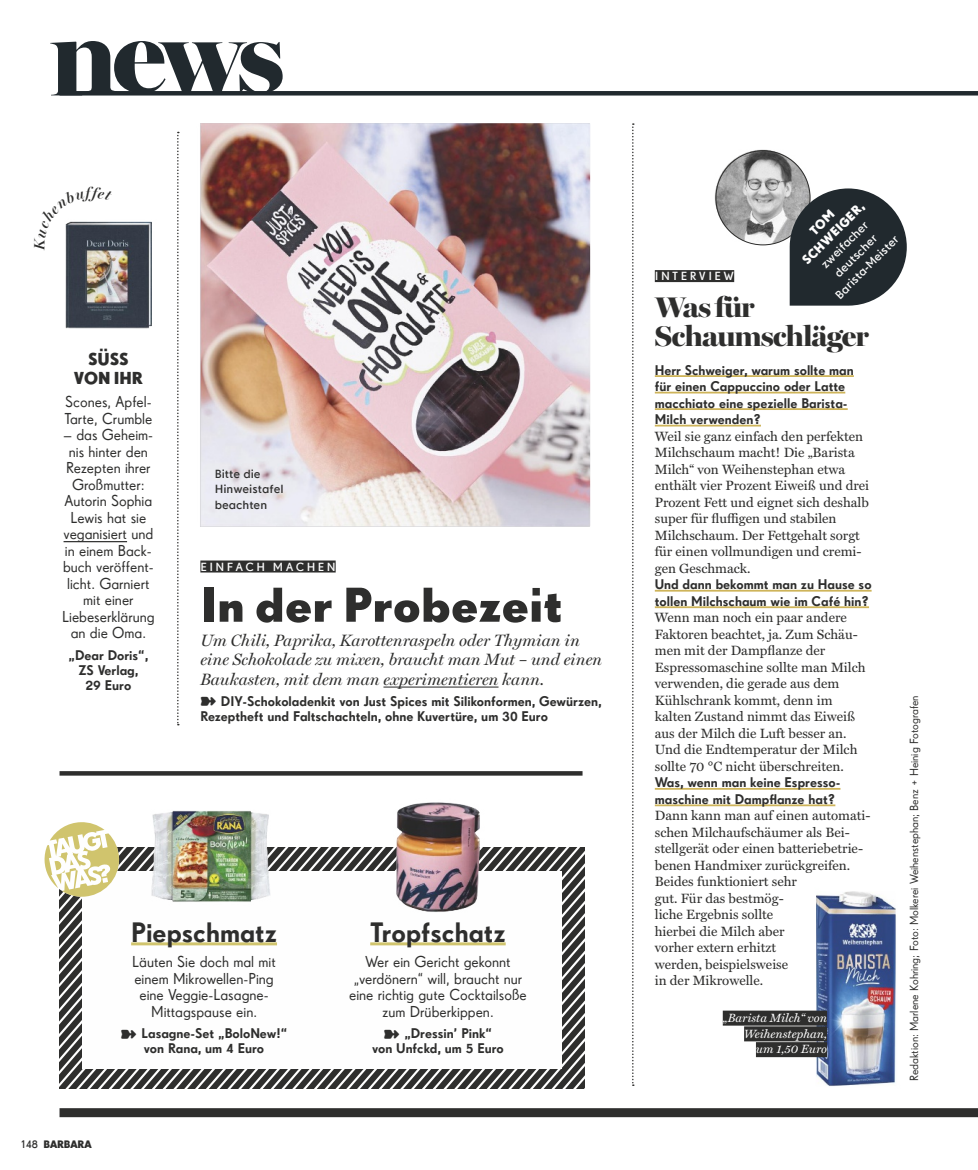
<style>
.page{position:relative;width:978px;height:1170px;background:#fff}
.page>*{position:absolute;margin:0;border:0;box-sizing:border-box;transform-origin:0 0}
.t1{font:700 51px "Drescher Grotesk BT";letter-spacing:.015em;color:#2e2e2d}
.t2{font:600 28.5px "Drescher Grotesk BT";color:#2e2e2d}
.t3{font:900 28.5px/28.5px "Miller Banner";letter-spacing:-.03em;color:#2e2e2d}
.t4{font:700 18px/19.5px "Drescher Grotesk BT";color:#2e2e2d;text-align:center}
.t5{font:italic 16.5px/19.5px "Miller Display";color:#2e2e2d}
.t6{font:16.05px/16.5px "Drescher Grotesk BT";color:#2e2e2d;text-align:center}
.t7{font:600 14.25px/15px "Drescher Grotesk BT";color:#2e2e2d}
.t8{font:13.5px/16.5px "Miller Text";color:#2e2e2d}
.t9{font:700 13.5px/15.8px "Drescher Grotesk BT";color:#fefefe;text-align:center}
.t10{font:12px "Drescher Grotesk BT";color:#2e2e2d}
.t11{font:12px/15.8px "Drescher Grotesk BT Small Sizes";letter-spacing:.2em;color:#fefefe;text-align:center}
.t12{font:italic 12px/15.8px "Miller Text";color:#fefefe;text-align:right}
.t13{font:12px/15.8px "Drescher Grotesk BT Small Sizes";color:#2e2e2d}
.t14{font:700 11.25px "Drescher Grotesk BT";letter-spacing:-.03em;color:#2e2e2d}
.s1{font-weight:600;font-size:11.7px}
</style>
<div class="page">
<img style="left:65px;top:95px;width:913px;height:994px">
<svg style="left:60px;top:771px;width:90px;height:4px"></svg>
<svg style="left:632px;top:123px;width:2px;height:962px"></svg>
<svg style="left:50px;top:41px;width:233px;height:54px"></svg>
<hr style="left:60px;top:91px;width:918px;height:4px;background:#21292e">
<svg style="left:398px;top:912px;width:187px;height:176px"></svg>
<div style="left:83px;top:871px;width:479px;height:198px;background:#fefefe"></div>
<div style="left:60px;top:1108px;width:918px;height:9px;background:#2e2e2d"></div>
<img style="left:150px;top:123px;width:440px;height:789px">
<img style="left:715px;top:150px;width:96px;height:96px">
<svg style="left:790px;top:188px;width:117px;height:117px;background:#40474b"></svg>
<hr style="left:131px;top:942px;width:146px;height:3px;background:#d0c46d">
<hr style="left:370px;top:942px;width:136px;height:3px;background:#d0c46d">
<div style="left:200px;top:560px;width:136px;height:12px;background:#2e2e2d"></div>
<hr style="left:383px;top:686px;width:116px;height:1px;background:#2e2e2d">
<div style="left:655px;top:270px;width:79px;height:12px;background:#2e2e2d"></div>
<hr style="left:655px;top:375px;width:199px;height:2px;background:#ceb45a">
<hr style="left:655px;top:391px;width:190px;height:2px;background:#ceb45a">
<hr style="left:655px;top:408px;width:193px;height:2px;background:#ceb45a">
<hr style="left:655px;top:424px;width:106px;height:2px;background:#ceb45a">
<hr style="left:655px;top:589px;width:217px;height:2px;background:#ceb45a">
<hr style="left:655px;top:606px;width:214px;height:2px;background:#ceb45a">
<hr style="left:655px;top:787px;width:185px;height:2px;background:#ceb45a">
<hr style="left:655px;top:804px;width:180px;height:2px;background:#ceb45a">
<div style="left:723px;top:1010px;width:104px;height:15px;background:#2e2e2d"></div>
<div style="left:744px;top:1026px;width:83px;height:15px;background:#2e2e2d"></div>
<div style="left:756px;top:1042px;width:71px;height:15px;background:#2e2e2d"></div>
<hr style="left:64px;top:541px;width:63px;height:1px;background:#2e2e2d">
<svg style="left:44px;top:821px;width:76px;height:76px"></svg>
<svg style="left:65px;top:186px;width:47px;height:64px"></svg>
<h3 class="t4" style="left:74px;top:348px;width:71px">SÜSS<br>VON IHR</h3>
<p class="t6" style="left:64px;top:393px;width:89px;text-align:left">Scones, Apfel-<br>Tarte, Crumble</p>
<p class="t6" style="left:62px;top:426px;width:94px">– das Geheim&shy;nis hinter den<br>Rezepten ihrer<br>Großmutter:<br>Autorin Sophia<br>Lewis hat sie veganisiert und in einem Back&shy;buch veröffent&shy;licht. Garniert mit einer<br>Liebeserklärung an die Oma.</p>
<p class="t7" style="left:69px;top:647px;width:81px;text-align:center">„Dear Doris“,<br>ZS Verlag,<br>29 Euro</p>
<p class="t13" style="left:215px;top:465px;width:70px">Bitte die<br>Hinweistafel beachten</p>
<p class="t11" style="left:200px;top:558px;width:137px">EINFACH MACHEN</p>
<h1 class="t1" style="left:200px;top:574px;width:364px">In der Probezeit</h1>
<p class="t5" style="left:200px;top:630px;width:403px">Um Chili, Paprika, Karottenraspeln oder Thymian in eine Schokolade zu mixen, braucht man Mut – und einen<br>Baukasten, mit dem man experimentieren kann.</p>
<p class="t7" style="left:200px;top:693px;width:403px">➽ DIY-Schokoladenkit von Just Spices mit Silikonformen, Gewürzen,<br>Rezeptheft und Faltschachteln, ohne Kuvertüre, um 30 Euro</p>
<h2 class="t2" style="left:131px;top:916px;width:147px">Piepschmatz</h2>
<p class="t6" style="left:132px;top:953px;width:145px">Läuten Sie doch mal mit einem Mikrowellen-Ping eine Veggie-Lasagne-<br>Mittagspause ein.</p>
<p class="t7" style="left:121px;top:1025px;width:168px;text-align:center">➽ Lasagne-Set „BoloNew!“ von Rana, um 4 Euro</p>
<p class="t14" style="left:21px;top:1137px;width:72px"><span class="s1">148</span> BARBARA</p>
<h2 class="t2" style="left:370px;top:916px;width:137px">Tropfschatz</h2>
<p class="t6" style="left:349px;top:953px;width:179px">Wer ein Gericht gekonnt „verdönern“ will, braucht nur eine richtig gute Cocktailsoße zum Drüberkippen.</p>
<p class="t7" style="left:372px;top:1025px;width:133px;text-align:center">➽ „Dressin’ Pink“ von Unfckd, um 5 Euro</p>
<p class="t9" style="left:788px;top:245px;width:83px;rotate:-45deg">TOM<br>SCHWEIGER,</p>
<p class="t11" style="left:809px;top:269px;width:86px;rotate:-45deg">zweifacher deutscher<br>Barista-Meister</p>
<p class="t11" style="left:655px;top:268px;width:81px">INTERVIEW</p>
<h2 class="t3" style="left:655px;top:293px;width:215px">Was für<br>Schaumschläger</h2>
<p class="t7" style="left:655px;top:361px;width:201px;line-height:16.5px">Herr Schweiger, warum sollte man für einen Cappuccino oder Latte macchiato eine spezielle Barista-<br>Milch verwenden?</p>
<p class="t8" style="left:655px;top:428px;width:216px">Weil sie ganz einfach den perfekten<br>Milchschaum macht! Die „Barista<br>Milch“ von Weihenstephan etwa enthält vier Prozent Eiweiß und drei<br>Prozent Fett und eignet sich deshalb super für fluffigen und stabilen<br>Milchschaum. Der Fettgehalt sorgt für einen vollmundigen und cremi&shy;gen Geschmack.</p>
<p class="t7" style="left:655px;top:576px;width:218px;line-height:16.5px">Und dann bekommt man zu Hause so tollen Milchschaum wie im Café hin?</p>
<p class="t8" style="left:655px;top:609px;width:212px">Wenn man noch ein paar andere<br>Faktoren beachtet, ja. Zum Schäu&shy;men mit der Dampflanze der<br>Espressomaschine sollte man Milch verwenden, die gerade aus dem<br>Kühlschrank kommt, denn im kalten Zustand nimmt das Eiweiß aus der Milch die Luft besser an.<br>Und die Endtemperatur der Milch sollte 70 °C nicht überschreiten.</p>
<p class="t7" style="left:655px;top:774px;width:187px;line-height:16.5px">Was, wenn man keine Espresso&shy;maschine mit Dampflanze hat?</p>
<p class="t8" style="left:655px;top:807px;width:217px">Dann kann man auf einen automati&shy;schen Milchaufschäumer als Bei&shy;stellgerät oder einen batteriebetrie&shy;benen Handmixer zurückgreifen.<br>Beides funktioniert sehr<br>gut. Für das bestmög-<br>liche Ergebnis sollte<br>hierbei die Milch aber<br>vorher extern erhitzt<br>werden, beispielsweise<br>in der Mikrowelle.</p>
<p class="t12" style="left:723px;top:1010px;width:106px">„Barista Milch“ von<br>Weihenstephan,<br>um 1,50 Euro</p>
<p class="t10" style="left:907px;top:1080px;width:387px;rotate:-90deg">Redaktion: Marlene Kohring; Foto: Molkerei Weihenstephan; Benz + Heinig Fotografen</p>
</div>
